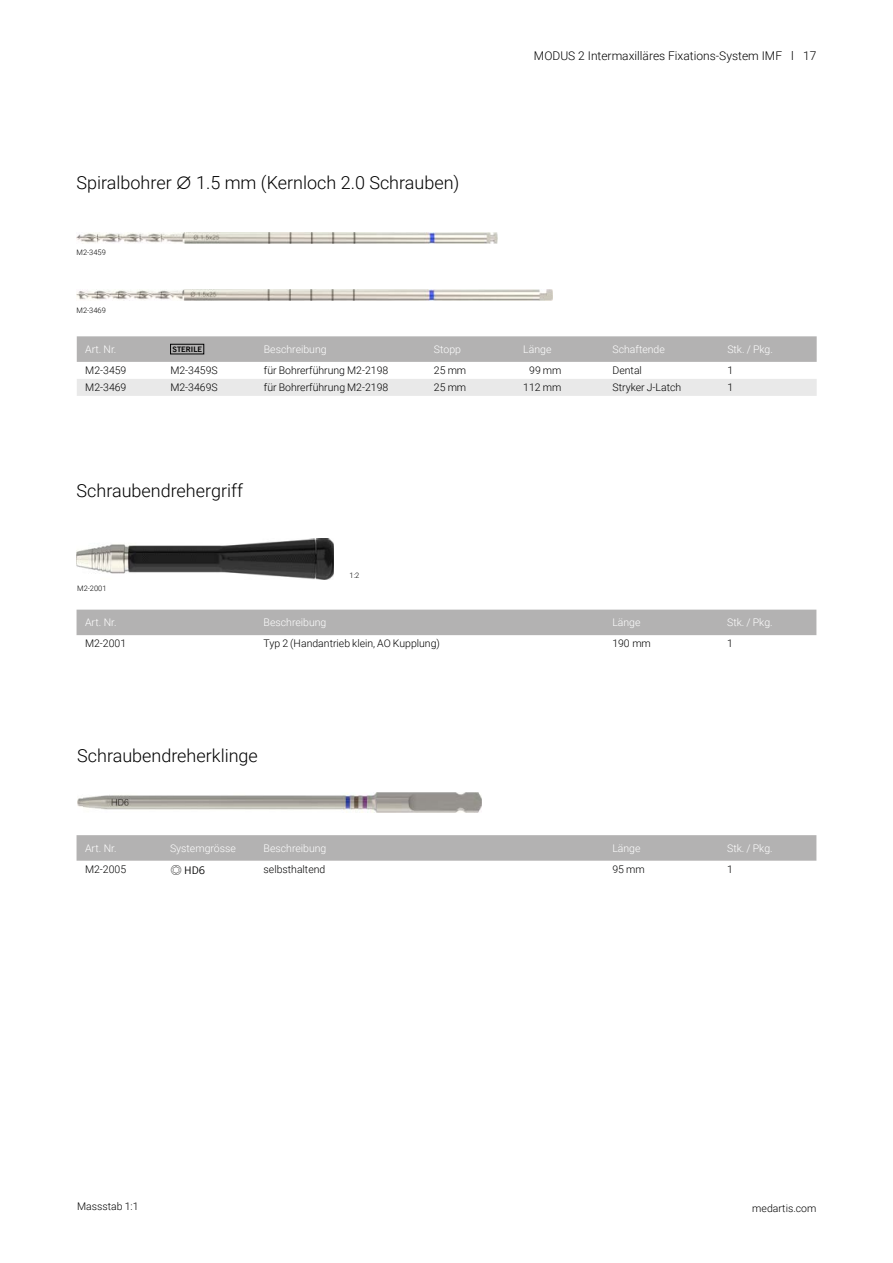
<style>
.page{position:relative;width:893px;height:1263px;background:#fff}
.page>*{position:absolute;margin:0;border:0;box-sizing:border-box;transform-origin:0 0}
.t1{font:300 18px "Roboto";color:#000}
.t2{font:300 12px "Roboto";color:#000}
.t3{font:300 10.5px "Roboto";color:#000}
.t4{font:300 10.5px "Roboto";color:#fff}
.t5{font:10.5px "Trade Gothic LT Com";color:#000}
.t6{font:300 7.5px "Roboto";color:#000}
.t7{font:7.5px "Trade Gothic LT Com Bd 2";color:#000}
</style>
<div class="page">
<img style="left:77px;top:539px;width:257px;height:40px">
<img style="left:77px;top:233px;width:421px;height:10px">
<img style="left:77px;top:290px;width:476px;height:10px">
<svg style="left:77px;top:336px;width:740px;height:26px;background:#b4b3b3"></svg>
<div style="left:77px;top:379px;width:740px;height:17px;background:#e9e9e9"></div>
<div style="left:170px;top:344px;width:34px;height:10px;border:1px solid #020203"></div>
<img style="left:77px;top:793px;width:404px;height:19px">
<div style="left:77px;top:610px;width:739px;height:25px;background:#b3b2b2"></div>
<svg style="left:77px;top:835px;width:739px;height:26px;background:#b4b3b3"></svg>
<h1 class="t1" style="left:77px;top:170px;width:97px">Spiralbohrer</h1>
<h1 class="t1" style="left:196px;top:170px;width:265px">1.5 mm (Kernloch 2.0 Schrauben)</h1>
<p class="t6" style="left:77px;top:248px;width:31px">M2-3459</p>
<p class="t6" style="left:77px;top:305px;width:31px">M2-3469</p>
<p class="t2" style="left:534px;top:47px;width:284px">MODUS 2 Intermaxilläres Fixations-System IMF l 17</p>
<p class="t4" style="left:85px;top:342px;width:33px">Art. Nr.</p>
<p class="t7" style="left:172px;top:345px;width:31px">STERILE</p>
<p class="t4" style="left:264px;top:342px;width:64px">Beschreibung</p>
<p class="t4" style="left:434px;top:342px;width:29px">Stopp</p>
<p class="t4" style="left:523px;top:342px;width:30px">Länge</p>
<p class="t4" style="left:613px;top:342px;width:54px">Schaftende</p>
<p class="t4" style="left:727px;top:342px;width:47px">Stk. / Pkg.</p>
<p class="t3" style="left:85px;top:363px;width:43px">M2-3459</p>
<p class="t3" style="left:170px;top:363px;width:49px">M2-3459S</p>
<p class="t3" style="left:264px;top:363px;width:126px">für Bohrerführung M2-2198</p>
<p class="t3" style="left:434px;top:363px;width:34px">25 mm</p>
<p class="t3" style="left:529px;top:363px;width:34px">99 mm</p>
<p class="t3" style="left:613px;top:363px;width:31px">Dental</p>
<p class="t3" style="left:727px;top:363px;width:7px">1</p>
<p class="t3" style="left:85px;top:380px;width:43px">M2-3469</p>
<p class="t3" style="left:170px;top:380px;width:49px">M2-3469S</p>
<p class="t3" style="left:264px;top:380px;width:126px">für Bohrerführung M2-2198</p>
<p class="t3" style="left:434px;top:380px;width:34px">25 mm</p>
<p class="t3" style="left:523px;top:380px;width:40px">112 mm</p>
<p class="t3" style="left:613px;top:380px;width:70px">Stryker J-Latch</p>
<p class="t3" style="left:727px;top:380px;width:7px">1</p>
<h1 class="t1" style="left:77px;top:478px;width:168px">Schraubendrehergriff</h1>
<p class="t6" style="left:77px;top:583px;width:31px">M2-2001</p>
<p class="t6" style="left:350px;top:570px;width:11px">1:2</p>
<p class="t4" style="left:85px;top:615px;width:33px">Art. Nr.</p>
<p class="t4" style="left:264px;top:615px;width:64px">Beschreibung</p>
<p class="t4" style="left:612px;top:615px;width:30px">Länge</p>
<p class="t4" style="left:727px;top:615px;width:47px">Stk. / Pkg.</p>
<p class="t3" style="left:85px;top:636px;width:43px">M2-2001</p>
<p class="t3" style="left:264px;top:636px;width:178px">Typ 2 (Handantrieb klein, AO Kupplung)</p>
<p class="t3" style="left:612px;top:636px;width:40px">190 mm</p>
<p class="t3" style="left:727px;top:636px;width:7px">1</p>
<h1 class="t1" style="left:77px;top:743px;width:182px">Schraubendreherklinge</h1>
<p class="t4" style="left:85px;top:840px;width:33px">Art. Nr.</p>
<p class="t4" style="left:170px;top:840px;width:67px">Systemgrösse</p>
<p class="t4" style="left:264px;top:840px;width:64px">Beschreibung</p>
<p class="t4" style="left:612px;top:840px;width:30px">Länge</p>
<p class="t4" style="left:727px;top:840px;width:47px">Stk. / Pkg.</p>
<p class="t3" style="left:85px;top:862px;width:43px">M2-2005</p>
<p class="t5" style="left:184px;top:864px;width:23px">HD6</p>
<p class="t3" style="left:264px;top:862px;width:63px">selbsthaltend</p>
<p class="t3" style="left:612px;top:862px;width:34px">95 mm</p>
<p class="t3" style="left:727px;top:862px;width:7px">1</p>
<p class="t3" style="left:77px;top:1199px;width:63px">Massstab 1:1</p>
<p class="t3" style="left:752px;top:1201px;width:66px">medartis.com</p>
</div>
